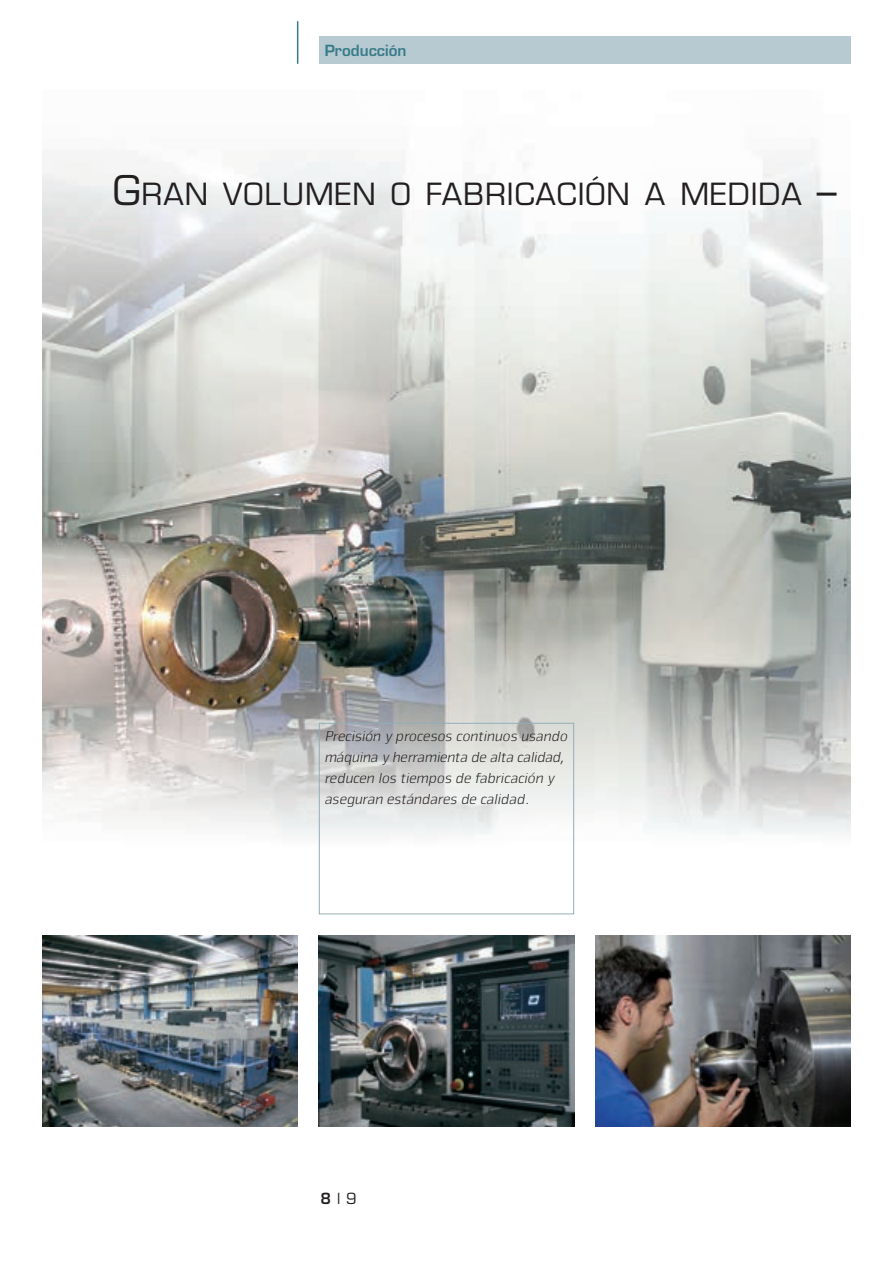
<style>
.page{position:relative;width:893px;height:1263px;background:#fff}
.page>*{position:absolute;margin:0;border:0;box-sizing:border-box;transform-origin:0 0}
.t1{font:29.85px "Eurostile";letter-spacing:.035em;color:#231f20}
.t2{font:italic 300 15px/21px "Nuri 02";color:#231f20}
.t3{font:600 15px "Eurostile";color:#377b89}
.t4{font:15px "Eurostile";color:#231f20}
.s1{font-size:39.75px}
.s2{font-weight:600}
</style>
<div class="page">
<img style="left:43px;top:43px;width:807px;height:811px">
<img style="left:43px;top:935px;width:255px;height:192px">
<img style="left:319px;top:935px;width:255px;height:192px">
<img style="left:595px;top:935px;width:255px;height:192px">
<hr style="left:297px;top:21px;width:1px;height:43px;background:#377b89">
<div style="left:319px;top:36px;width:531px;height:28px;background:#b7c9d1"></div>
<div style="left:319px;top:723px;width:255px;height:191px;border:1px solid #92aeb9"></div>
<p class="t3" style="left:325px;top:41px;width:83px">Producción</p>
<h1 class="t1" style="left:113px;top:176px;width:725px"><span class="s1">G</span>RAN VOLUMEN O FABRICACIÓN A MEDIDA <span class="s1">–</span></h1>
<p class="t2" style="left:325px;top:724px;width:244px">Precisión y procesos continuos usando máquina y herramienta de alta calidad, reducen los tiempos de fabricación y aseguran estándares de calidad.</p>
<p class="t4" style="left:320px;top:1190px;width:38px"><span class="s2">8</span> | 9</p>
</div>
